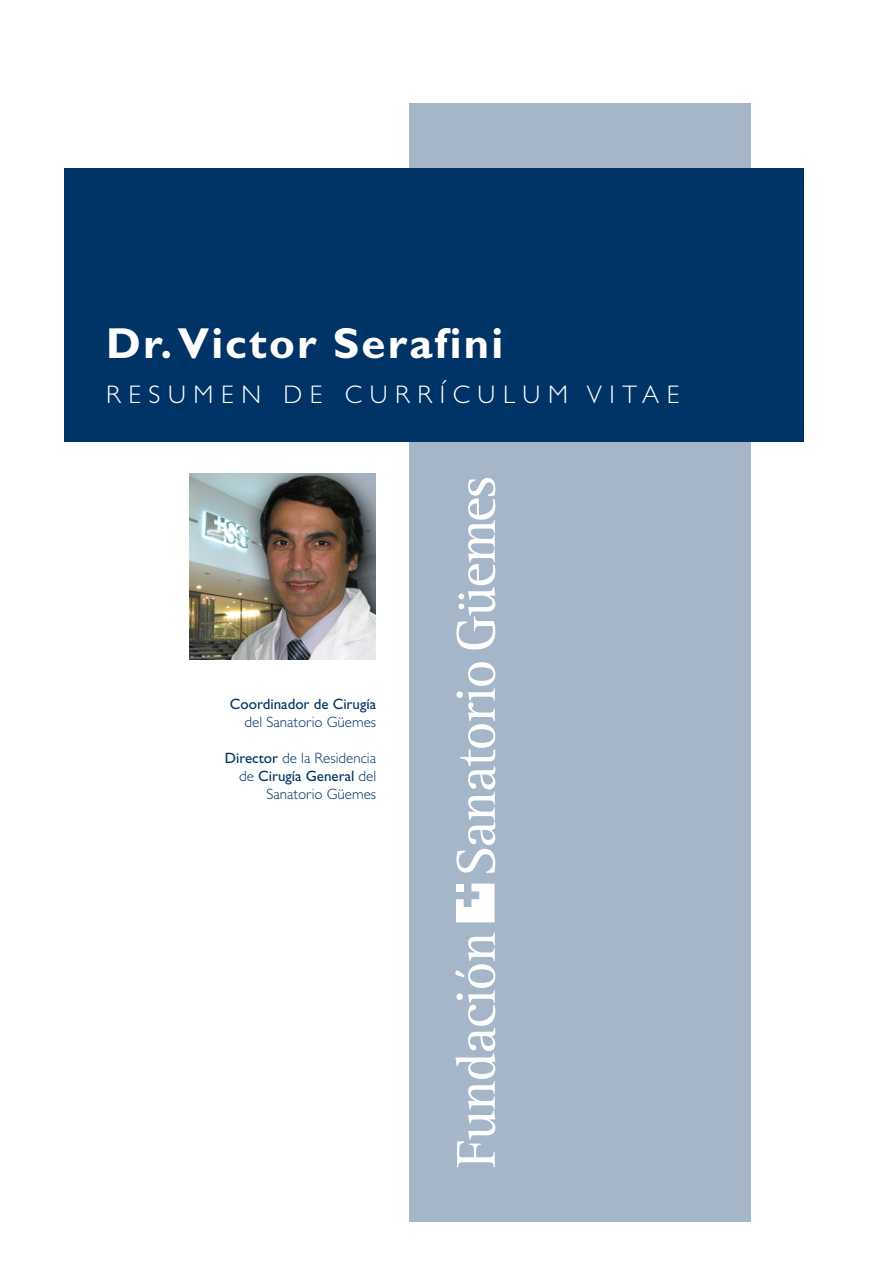
<style>
.page{position:relative;width:893px;height:1263px;background:#fff}
.page>*{position:absolute;margin:0;border:0;box-sizing:border-box;transform-origin:0 0}
.texto{font:700 43.5px "Gill Sans";letter-spacing:.05em;color:#fff}
.texto-2{font:300 25.5px "Gill Sans";letter-spacing:.3em;color:#fff}
.texto-3{font:300 15px/18px "Gill Sans";color:#036;text-align:right}
.texto-4{font:15px/18px "Gill Sans";color:#036;text-align:right}
.s1{font-weight:300}
.s2{font-weight:400}
</style>
<div class="page">
<div style="left:409px;top:103px;width:341px;height:1118px;background:#a4b6c8"></div>
<div style="left:64px;top:169px;width:740px;height:273px;background:#036"></div>
<svg style="left:456px;top:884px;width:39px;height:38px"></svg>
<svg style="left:456px;top:662px;width:39px;height:211px"></svg>
<svg style="left:456px;top:478px;width:39px;height:171px"></svg>
<svg style="left:455px;top:932px;width:40px;height:235px"></svg>
<img style="left:190px;top:473px;width:185px;height:186px">
<p class="texto" style="left:106px;top:317px;width:399px">Dr. Victor Serafini</p>
<p class="texto-2" style="left:106px;top:380px;width:575px">RESUMEN DE CURRÍCULUM VITAE</p>
<p class="texto-4" style="left:230px;top:695px;width:148px">Coordinador de Cirugía <span class="s1">del Sanatorio Güemes</span></p>
<p class="texto-3" style="left:225px;top:749px;width:153px"><span class="s2">Director</span> de la Residencia de <span class="s2">Cirugía General</span> del<br>Sanatorio Güemes</p>
</div>
